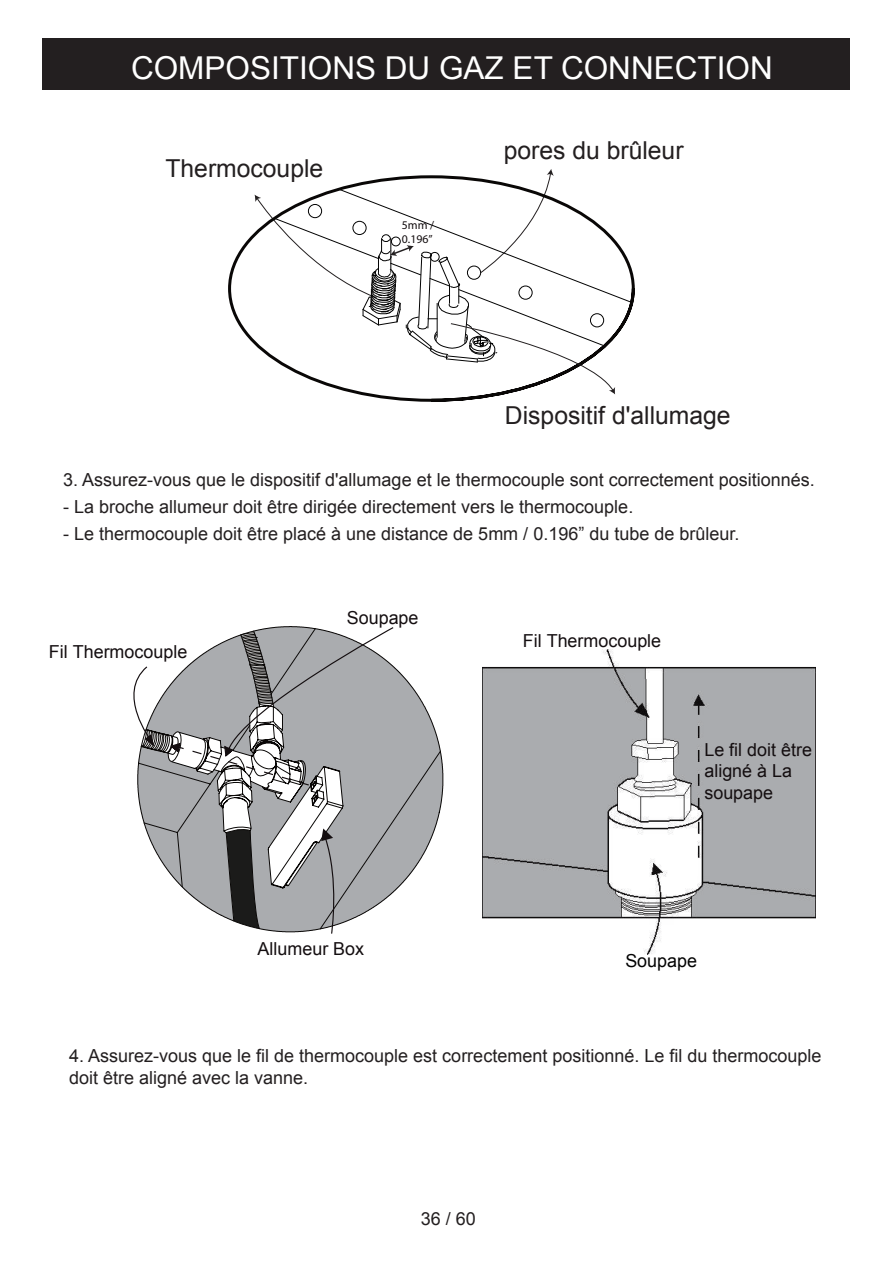
<style>
.page{position:relative;width:893px;height:1263px;background:#fff}
.page>*{position:absolute;margin:0;border:0;box-sizing:border-box;transform-origin:0 0}
.t1{font:31.5px "Arial";color:#fff}
.t2{font:24.75px "Arial";color:#231f20}
.t3{font:18px/21.6px "Arial";color:#231f20}
.t4{font:17.85px/21.5px "Arial";color:#140e10}
.t5{font:17.85px "Arial";color:#030303}
.t6{font:11.85px/14.1px "Myriad Pro";color:#140e10}
</style>
<div class="page">
<img style="left:482px;top:650px;width:334px;height:304px">
<svg style="left:133px;top:626px;width:310px;height:308px"></svg>
<svg style="left:228px;top:194px;width:407px;height:208px"></svg>
<svg style="left:255px;top:169px;width:378px;height:225px"></svg>
<div style="left:42px;top:38px;width:808px;height:51px;background:#231f20"></div>
<h1 class="t1" style="left:131px;top:47px;width:643px">COMPOSITIONS DU GAZ ET CONNECTION</h1>
<h2 class="t2" style="left:165px;top:152px;width:159px">Thermocouple</h2>
<p class="t6" style="left:402px;top:218px;width:34px">5mm /<br>0.196”</p>
<h2 class="t2" style="left:504px;top:134px;width:181px">pores du brûleur</h2>
<h2 class="t2" style="left:505px;top:399px;width:227px">Dispositif d'allumage</h2>
<p class="t3" style="left:63px;top:469px;width:753px">3. Assurez-vous que le dispositif d'allumage et le thermocouple sont correctement positionnés.</p>
<p class="t3" style="left:63px;top:496px;width:572px">- La broche allumeur doit être dirigée directement vers le thermocouple.</p>
<p class="t3" style="left:63px;top:523px;width:678px">- Le thermocouple doit être placé à une distance de 5mm / 0.196” du tube de brûleur.</p>
<p class="t4" style="left:49px;top:641px;width:140px">Fil Thermocouple</p>
<p class="t4" style="left:347px;top:607px;width:73px">Soupape</p>
<p class="t4" style="left:258px;top:938px;width:108px">Allumeur Box</p>
<p class="t4" style="left:523px;top:630px;width:140px">Fil Thermocouple</p>
<p class="t4" style="left:704px;top:739px;width:109px">Le fil doit être aligné à La soupape</p>
<p class="t5" style="left:625px;top:949px;width:73px">Soupape</p>
<p class="t3" style="left:69px;top:1045px;width:754px">4. Assurez-vous que le fil de thermocouple est correctement positionné. Le fil du thermocouple doit être aligné avec la vanne.</p>
<p class="t3" style="left:421px;top:1208px;width:57px">36 / 60</p>
</div>
